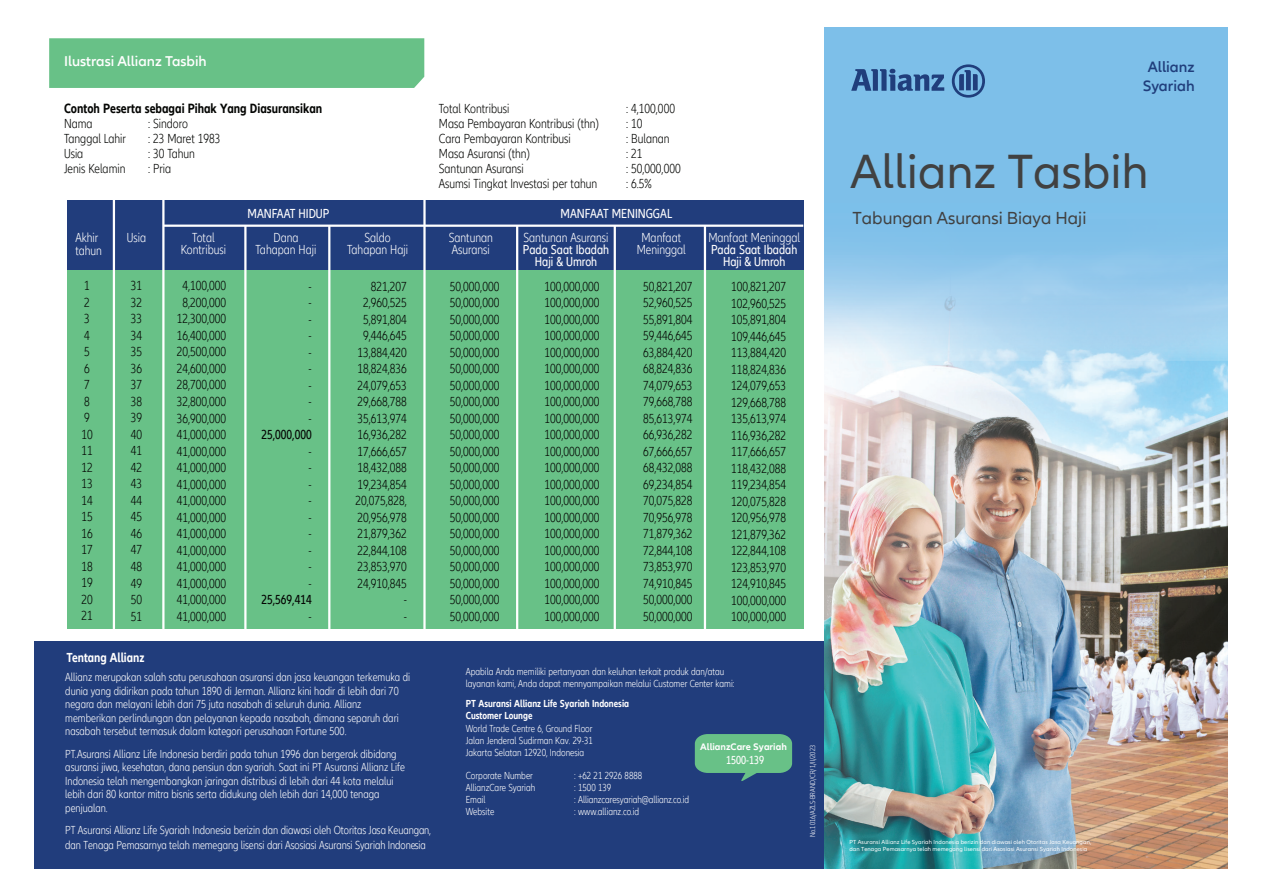
<style>
.page{position:relative;width:1263px;height:893px;background:#fff}
.page>*{position:absolute;margin:0;border:0;box-sizing:border-box;transform-origin:0 0}
.t1{font:49.5px "Allianz Neo";color:#414141}
.t2{font:18px "Allianz Neo";color:#414141}
.t3{font:600 15.45px "Allianz Neo";color:#203e7c}
.t4{font:600 14.7px "Allianz Neo";color:#fffefe}
.t5{font:700 condensed 13.8px "Allianz Neo";color:#040503}
.t6{font:300 condensed 13.5px/16.5px "Allianz Neo";color:#040503;text-align:justify}
.t7{font:300 condensed 13.5px/12px "Allianz Neo";color:#fffefe;text-align:center}
.t8{font:condensed 13.5px/12px "Allianz Neo";color:#fffefe;text-align:center}
.t9{font:condensed 13.5px "Allianz Neo";color:#040503}
.t10{font:700 condensed 13.5px "Allianz Neo";color:#fffefe}
.t11{font:300 condensed 12px/13.5px "Allianz Neo";color:#fffefe}
.t12{font:condensed 12px "Allianz Neo";color:#fffefe}
.t13{font:300 condensed 10.5px/12px "Allianz Neo";color:#fffefe}
.t14{font:700 condensed 10.5px/12px "Allianz Neo";color:#fffefe}
.t15{font:700 9.75px "Allianz Neo";color:#fffefe}
.t16{font:300 condensed 7.5px "Allianz Neo";color:#fffefe}
.t17{font:6px/7.2px "Allianz Neo";letter-spacing:.01em;color:#fff}
</style>
<div class="page">
<div style="left:49px;top:38px;width:375px;height:50px;background:#68c187"></div>
<div style="left:67px;top:200px;width:736px;height:70px;background:#213d7c"></div>
<div style="left:67px;top:270px;width:736px;height:359px;background:#68c187"></div>
<hr style="left:244px;top:226px;width:3px;height:403px;background:#fff">
<hr style="left:328px;top:226px;width:2px;height:403px;background:#fff">
<hr style="left:423px;top:200px;width:3px;height:429px;background:#fff">
<hr style="left:516px;top:226px;width:2px;height:403px;background:#fff">
<hr style="left:614px;top:226px;width:2px;height:403px;background:#fff">
<hr style="left:704px;top:226px;width:2px;height:403px;background:#fff">
<hr style="left:162px;top:200px;width:3px;height:429px;background:#fff">
<hr style="left:113px;top:200px;width:2px;height:429px;background:#fff">
<hr style="left:163px;top:224px;width:640px;height:3px;background:#fff">
<div style="left:35px;top:641px;width:789px;height:227px;background:#213d7c"></div>
<svg style="left:695px;top:734px;width:97px;height:47px"></svg>
<img style="left:824px;top:360px;width:404px;height:508px">
<svg style="left:824px;top:27px;width:404px;height:333px;background:#8bc5eb"></svg>
<svg style="left:851px;top:69px;width:93px;height:22px;background:#4c7cb0"></svg>
<svg style="left:952px;top:64px;width:33px;height:34px"></svg>
<p class="t4" style="left:64px;top:53px;width:144px">Ilustrasi Allianz Tasbih</p>
<p class="t5" style="left:64px;top:100px;width:260px">Contoh Peserta sebagai Pihak Yang Diasuransikan</p>
<p class="t6" style="left:64px;top:116px;width:64px;line-height:15px;text-align:left">Nama<br>Tanggal Lahir<br>Usia<br>Jenis Kelamin</p>
<p class="t6" style="left:148px;top:116px;width:74px;line-height:15px;text-align:left">: Sindoro<br>: 23 Maret 1983 : 30 Tahun<br>: Pria</p>
<p class="t7" style="left:75px;top:231px;width:28px;line-height:13.5px;text-align:left">Akhir tahun</p>
<p class="t7" style="left:127px;top:231px;width:21px">Usia</p>
<p class="t6" style="left:81px;top:278px;width:13px;text-align:left">1<br>2<br>3<br>4<br>5<br>6<br>7<br>8<br>9<br>10<br>11<br>12<br>13<br>14<br>15<br>16<br>17<br>18<br>19<br>20<br>21</p>
<p class="t6" style="left:131px;top:278px;width:13px">31<br>32<br>33<br>34<br>35<br>36<br>37<br>38<br>39<br>40<br>41<br>42<br>43<br>44<br>45<br>46<br>47<br>48<br>49<br>50<br>51</p>
<p class="t8" style="left:248px;top:208px;width:83px">MANFAAT HIDUP</p>
<p class="t7" style="left:181px;top:231px;width:47px">Total<br>Kontribusi</p>
<p class="t7" style="left:256px;top:231px;width:62px">Dana<br>Tahapan Haji</p>
<p class="t7" style="left:347px;top:231px;width:62px">Saldo<br>Tahapan Haji</p>
<p class="t6" style="left:177px;top:278px;width:51px;text-align:center">4,100,000<br>8,200,000<br>12,300,000<br>16,400,000<br>20,500,000<br>24,600,000<br>28,700,000<br>32,800,000<br>36,900,000<br>41,000,000<br>41,000,000<br>41,000,000<br>41,000,000<br>41,000,000<br>41,000,000<br>41,000,000<br>41,000,000<br>41,000,000<br>41,000,000<br>41,000,000<br>41,000,000</p>
<p class="t6" style="left:309px;top:278px;width:5px">- - - - - - - - -</p>
<p class="t9" style="left:262px;top:427px;width:52px">25,000,000</p>
<p class="t6" style="left:309px;top:443px;width:5px">- - - - - - - - -</p>
<p class="t9" style="left:262px;top:592px;width:52px">25,569,414</p>
<p class="t6" style="left:309px;top:608px;width:5px">-</p>
<p class="t6" style="left:355px;top:278px;width:53px;text-align:right">821,207<br>2,960,525<br>5,891,804<br>9,446,645<br>13,884,420<br>18,824,836<br>24,079,653<br>29,668,788<br>35,613,974<br>16,936,282<br>17,666,657<br>18,432,088<br>19,234,854<br>20,075,828,<br>20,956,978<br>21,879,362<br>22,844,108<br>23,853,970<br>24,910,845 -<br>-</p>
<p class="t6" style="left:439px;top:101px;width:162px;line-height:15px;text-align:left">Total Kontribusi<br>Masa Pembayaran Kontribusi (thn)<br>Cara Pembayaran Kontribusi<br>Masa Asuransi (thn)<br>Santunan Asuransi<br>Asumsi Tingkat Investasi per tahun</p>
<p class="t6" style="left:626px;top:101px;width:56px;line-height:15px;text-align:left">: 4,100,000<br>: 10<br>: Bulanan<br>: 21<br>: 50,000,000 : 6.5%</p>
<p class="t8" style="left:561px;top:208px;width:113px">MANFAAT MENINGGAL</p>
<p class="t7" style="left:449px;top:231px;width:46px;text-align:left">Santunan<br>Asuransi</p>
<p class="t7" style="left:524px;top:231px;width:87px">Santunan Asuransi</p>
<p class="t8" style="left:523px;top:243px;width:88px">Pada Saat Ibadah<br>Haji &amp; Umroh</p>
<p class="t6" style="left:450px;top:278px;width:51px">50,000,000<br>50,000,000<br>50,000,000<br>50,000,000<br>50,000,000<br>50,000,000<br>50,000,000<br>50,000,000<br>50,000,000<br>50,000,000<br>50,000,000<br>50,000,000<br>50,000,000<br>50,000,000<br>50,000,000<br>50,000,000<br>50,000,000<br>50,000,000<br>50,000,000<br>50,000,000<br>50,000,000</p>
<p class="t6" style="left:544px;top:278px;width:57px">100,000,000<br>100,000,000<br>100,000,000<br>100,000,000<br>100,000,000<br>100,000,000<br>100,000,000<br>100,000,000<br>100,000,000<br>100,000,000<br>100,000,000<br>100,000,000<br>100,000,000<br>100,000,000<br>100,000,000<br>100,000,000<br>100,000,000<br>100,000,000<br>100,000,000<br>100,000,000<br>100,000,000</p>
<p class="t7" style="left:637px;top:231px;width:51px">Manfaat<br>Meninggal</p>
<p class="t7" style="left:708px;top:231px;width:93px">Manfaat Meninggal</p>
<p class="t8" style="left:711px;top:243px;width:88px">Pada Saat Ibadah<br>Haji &amp; Umroh</p>
<p class="t6" style="left:731px;top:279px;width:57px">100,821,207<br>102,960,525<br>105,891,804<br>109,446,645<br>113,884,420<br>118,824,836<br>124,079,653<br>129,668,788<br>135,613,974<br>116,936,282<br>117,666,657<br>118,432,088<br>119,234,854<br>120,075,828<br>120,956,978<br>121,879,362<br>122,844,108<br>123,853,970<br>124,910,845<br>100,000,000<br>100,000,000</p>
<p class="t6" style="left:643px;top:278px;width:51px">50,821,207<br>52,960,525<br>55,891,804<br>59,446,645<br>63,884,420<br>68,824,836<br>74,079,653<br>79,668,788<br>85,613,974<br>66,936,282<br>67,666,657<br>68,432,088<br>69,234,854<br>70,075,828<br>70,956,978<br>71,879,362<br>72,844,108<br>73,853,970<br>74,910,845<br>50,000,000<br>50,000,000</p>
<p class="t10" style="left:67px;top:650px;width:79px">Tentang Allianz</p>
<p class="t11" style="left:65px;top:670px;width:346px">Allianz merupakan salah satu perusahaan asuransi dan jasa keuangan terkemuka di dunia yang didirikan pada tahun 1890 di Jerman. Allianz kini hadir di lebih dari 70 negara dan melayani lebih dari 75 juta nasabah di seluruh dunia. Allianz memberikan perlindungan dan pelayanan kepada nasabah, dimana separuh dari nasabah tersebut termasuk dalam kategori perusahaan Fortune 500.</p>
<p class="t11" style="left:65px;top:747px;width:341px">PT.Asuransi Allianz Life Indonesia berdiri pada tahun 1996 dan bergerak dibidang asuransi jiwa, kesehatan, dana pensiun dan syariah. Saat ini PT Asuransi Allianz Life Indonesia telah mengembangkan jaringan distribusi di lebih dari 44 kota melalui lebih dari 80 kantor mitra bisnis serta didukung oleh lebih dari 14,000 tenaga penjualan.</p>
<p class="t11" style="left:65px;top:823px;width:367px;line-height:14.4px">PT Asuransi Allianz Life Syariah Indonesia berizin dan diawasi oleh Otoritas Jasa Keuangan, dan Tenaga Pemasarnya telah memegang lisensi dari Asosiasi Asuransi Syariah Indonesia</p>
<p class="t13" style="left:466px;top:665px;width:270px">Apabila Anda memiliki pertanyaan dan keluhan terkait produk dan/atau layanan kami, Anda dapat mennyampaikan melalui Customer Center kami:</p>
<p class="t14" style="left:466px;top:697px;width:165px">PT Asuransi Allianz Life Syariah Indonesia<br>Customer Lounge</p>
<p class="t13" style="left:466px;top:723px;width:129px;text-align:justify">World Trade Centre 6, Ground Floor Jalan Jenderal Sudirman Kav. 29-31<br>Jakarta Selatan 12920, Indonesia</p>
<p class="t13" style="left:466px;top:769px;width:71px">Corporate Number<br>AllianzCare Syariah<br>Email<br>Website</p>
<p class="t13" style="left:574px;top:769px;width:116px">: +62 21 2926 8888<br>: 1500 139<br>: Allianzcaresyariah@allianz.co.id : www.allianz.co.id</p>
<p class="t15" style="left:700px;top:740px;width:88px">AllianzCare Syariah</p>
<p class="t12" style="left:726px;top:752px;width:40px">1500-139</p>
<p class="t16" style="left:809px;top:837px;width:94px;rotate:-90deg">No.1016/AZLS-BRAND/CR/1/II/2023</p>
<p class="t3" style="left:1148px;top:58px;width:48px">Allianz</p>
<p class="t3" style="left:1143px;top:76px;width:53px">Syariah</p>
<h1 class="t1" style="left:851px;top:144px;width:300px">Allianz Tasbih</h1>
<h2 class="t2" style="left:853px;top:207px;width:235px">Tabungan Asuransi Biaya Haji</h2>
<p class="t17" style="left:849px;top:838px;width:243px">PT Asuransi Allianz Life Syariah Indonesia berizin dan diawasi oleh Otoritas Jasa Keuangan, dan Tenaga Pemasarnya telah memegang lisensi dari Asosiasi Asuransi Syariah Indonesia</p>
</div>
